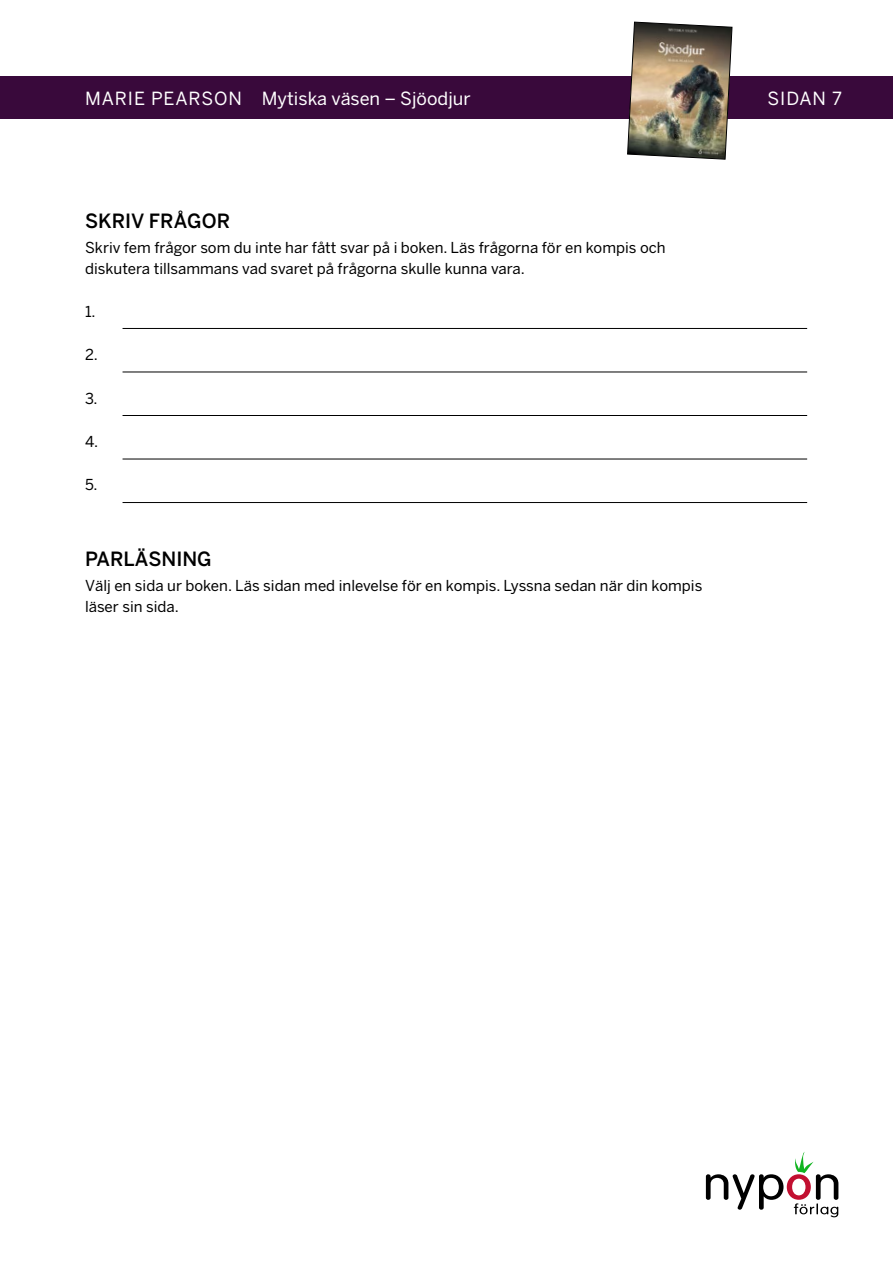
<style>
.page{position:relative;width:893px;height:1263px;background:#fff}
.page>*{position:absolute;margin:0;border:0;box-sizing:border-box;transform-origin:0 0}
.t1{font:500 19.5px "Benton Sans";color:#000}
.t2{font:18px "Benton Sans";color:#fff}
.t3{font:15px/21px "Benton Sans";color:#000}
</style>
<div class="page">
<div style="left:0;top:77px;width:893px;height:42px;background:#39093b"></div>
<img style="left:627px;top:21px;width:106px;height:139px">
<svg style="left:706px;top:1152px;width:132px;height:65px"></svg>
<hr style="left:123px;top:328px;width:684px;height:1px;background:#000">
<hr style="left:123px;top:372px;width:684px;height:1px;background:#000">
<hr style="left:123px;top:415px;width:684px;height:1px;background:#000">
<hr style="left:123px;top:459px;width:684px;height:1px;background:#000">
<hr style="left:123px;top:502px;width:684px;height:1px;background:#000">
<p class="t2" style="left:85px;top:88px;width:387px">MARIE PEARSON Mytiska väsen – Sjöodjur</p>
<p class="t2" style="left:768px;top:88px;width:76px">SIDAN 7</p>
<h1 class="t1" style="left:85px;top:210px;width:147px">SKRIV FRÅGOR</h1>
<p class="t3" style="left:85px;top:238px;width:582px">Skriv fem frågor som du inte har fått svar på i boken. Läs frågorna för en kompis och diskutera tillsammans vad svaret på frågorna skulle kunna vara.</p>
<p class="t3" style="left:85px;top:301px;width:12px">1.</p>
<p class="t3" style="left:85px;top:345px;width:14px">2.</p>
<p class="t3" style="left:85px;top:388px;width:14px">3.</p>
<p class="t3" style="left:85px;top:431px;width:15px">4.</p>
<p class="t3" style="left:85px;top:475px;width:14px">5.</p>
<h1 class="t1" style="left:85px;top:548px;width:128px">PARLÄSNING</h1>
<p class="t3" style="left:85px;top:576px;width:619px">Välj en sida ur boken. Läs sidan med inlevelse för en kompis. Lyssna sedan när din kompis läser sin sida.</p>
</div>
